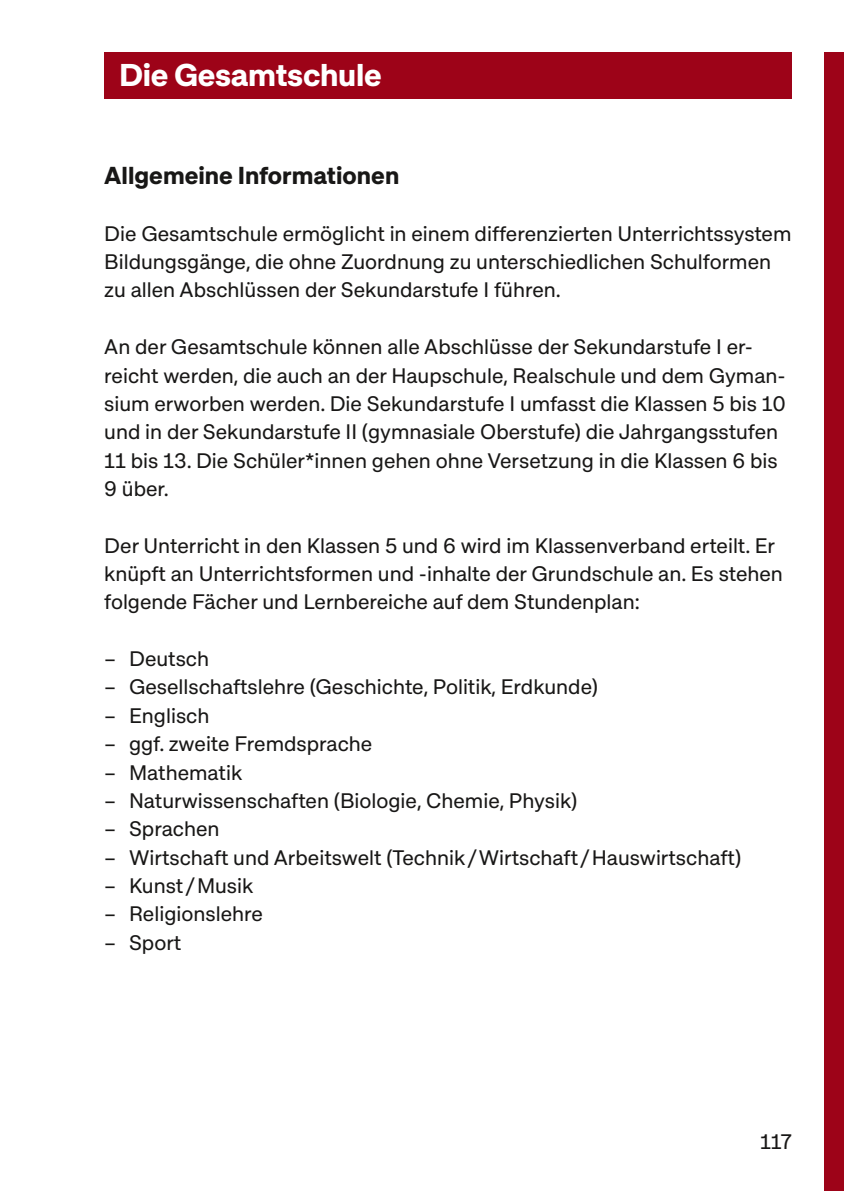
<style>
.page{position:relative;width:844px;height:1191px;background:#fff}
.page>*{position:absolute;margin:0;border:0;box-sizing:border-box;transform-origin:0 0}
.Überschrift_1_Gesamtschule{font:700 31.5px "Approach Koeln";letter-spacing:-.01em;color:#fff}
.Überschrift_2_grau_-_Allgemein{font:700 24.5px "Approach Koeln";color:#181716}
.Fließtext{font:21px/28.3px "Approach Koeln";color:#181716}
.Fließtext_Liste{font:21px "Approach Koeln";color:#181716}
</style>
<div class="page">
<div style="left:104px;top:52px;width:687px;height:46px;background:#9d0318"></div>
<div style="left:823px;top:52px;width:20px;height:1139px;background:#9d0318"></div>
<p class="Überschrift_1_Gesamtschule" style="left:119px;top:54px;width:264px">Die Gesamtschule</p>
<p class="Überschrift_2_grau_-_Allgemein" style="left:104px;top:160px;width:296px">Allgemeine Informationen</p>
<p class="Fließtext" style="left:104px;top:218px;width:688px">Die Gesamtschule ermöglicht in einem differenzierten Unterrichtssystem<br>Bildungsgänge, die ohne Zuordnung zu unterschiedlichen Schulformen zu allen Abschlüssen der Sekundarstufe I führen.</p>
<p class="Fließtext" style="left:104px;top:332px;width:683px">An der Gesamtschule können alle Abschlüsse der Sekundarstufe I er&shy;reicht werden, die auch an der Haupschule, Realschule und dem Gyman&shy;sium erworben werden. Die Sekundarstufe I umfasst die Klassen 5 bis 10 und in der Sekundarstufe II (gymnasiale Oberstufe) die Jahrgangsstufen 11 bis 13. Die Schüler*innen gehen ohne Versetzung in die Klassen 6 bis 9 über.</p>
<p class="Fließtext" style="left:104px;top:530px;width:680px">Der Unterricht in den Klassen 5 und 6 wird im Klassenverband erteilt. Er knüpft an Unterrichtsformen und -inhalte der Grundschule an. Es stehen folgende Fächer und Lernbereiche auf dem Stundenplan:</p>
<p class="Fließtext_Liste" style="left:104px;top:645px;width:106px">– Deutsch</p>
<p class="Fließtext_Liste" style="left:104px;top:673px;width:495px">– Gesellschaftslehre (Geschichte, Politik, Erdkunde)</p>
<p class="Fließtext_Liste" style="left:104px;top:702px;width:107px">– Englisch</p>
<p class="Fließtext_Liste" style="left:104px;top:730px;width:269px">– ggf. zweite Fremdsprache</p>
<p class="Fließtext_Liste" style="left:104px;top:758px;width:139px">– Mathematik</p>
<p class="Fließtext_Liste" style="left:104px;top:787px;width:474px">– Naturwissenschaften (Biologie, Chemie, Physik)</p>
<p class="Fließtext_Liste" style="left:104px;top:815px;width:117px">– Sprachen</p>
<p class="Fließtext_Liste" style="left:104px;top:844px;width:638px">– Wirtschaft und Arbeitswelt (Technik/Wirtschaft/Hauswirtschaft)</p>
<p class="Fließtext_Liste" style="left:104px;top:872px;width:150px">– Kunst/Musik</p>
<p class="Fließtext_Liste" style="left:104px;top:900px;width:160px">– Religionslehre</p>
<p class="Fließtext_Liste" style="left:104px;top:929px;width:79px">– Sport</p>
<p class="Fließtext" style="left:759px;top:1126px;width:33px">117</p>
</div>
